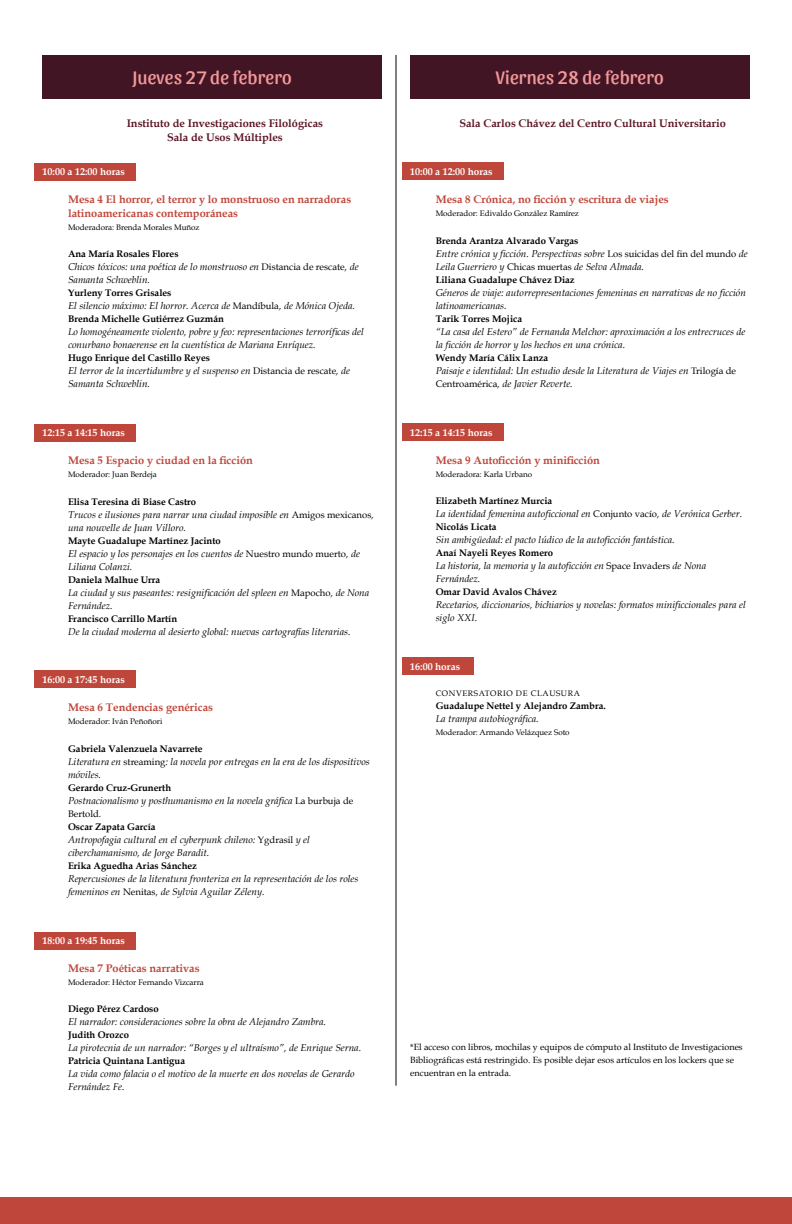
<style>
.page{position:relative;width:792px;height:1224px;background:#fff}
.page>*{position:absolute;margin:0;border:0;box-sizing:border-box;transform-origin:0 0}
.t1{font:19px "Sansita";letter-spacing:.01em;color:#f3999a}
.t2{font:700 11px/14px "Book Antiqua";color:#bf463a}
.t3{font:700 11px/14px "Book Antiqua";color:#5a1525;text-align:center}
.t4{font:italic 10px/13px "Book Antiqua";color:#000}
.t5{font:700 10px "Book Antiqua";color:#fff}
.t6{font:700 9.5px "Book Antiqua";color:#000}
.t7{font:9.5px "Book Antiqua";color:#000}
.t8{font:9px/13px "Book Antiqua";color:#000}
.t9{font:8px "Book Antiqua";color:#000}
.t10{font:8px "Book Antiqua";letter-spacing:.075em;color:#000}
.s1{font-style:normal;font-size:9.5px}
</style>
<div class="page">
<div style="left:35px;top:163px;width:101px;height:18px;background:#bf463a"></div>
<div style="left:402px;top:162px;width:102px;height:18px;background:#bf463a"></div>
<div style="left:402px;top:423px;width:102px;height:18px;background:#bf463a"></div>
<div style="left:402px;top:657px;width:71px;height:18px;background:#bf463a"></div>
<div style="left:35px;top:424px;width:101px;height:18px;background:#bf463a"></div>
<div style="left:35px;top:670px;width:101px;height:18px;background:#bf463a"></div>
<div style="left:35px;top:932px;width:101px;height:18px;background:#bf463a"></div>
<div style="left:43px;top:55px;width:339px;height:44px;background:#421525"></div>
<div style="left:410px;top:55px;width:339px;height:44px;background:#421525"></div>
<div style="left:0;top:1198px;width:792px;height:26px;background:#bf463a"></div>
<hr style="left:396px;top:55px;width:1px;height:1031px;background:#000">
<h1 class="t1" style="left:133px;top:64px;width:160px">Jueves 27 de febrero</h1>
<p class="t3" style="left:127px;top:116px;width:198px">Instituto de Investigaciones Filológicas<br>Sala de Usos Múltiples</p>
<p class="t5" style="left:43px;top:166px;width:84px">10:00 a 12:00 horas</p>
<p class="t2" style="left:68px;top:192px;width:285px">Mesa 4 El horror, el terror y lo monstruoso en narradoras latinoamericanas contemporáneas</p>
<p class="t9" style="left:68px;top:222px;width:133px">Moderadora: Brenda Morales Muñoz</p>
<p class="t6" style="left:68px;top:249px;width:112px">Ana María Rosales Flores</p>
<p class="t4" style="left:68px;top:261px;width:292px">Chicos tóxicos: una poética de lo monstruoso en <span class="s1">Distancia de rescate</span>, de<br>Samanta Schweblin.</p>
<p class="t6" style="left:68px;top:288px;width:105px">Yurleny Torres Grisales</p>
<p class="t4" style="left:68px;top:300px;width:289px">El silencio máximo: El horror. Acerca de <span class="s1">Mandíbula</span>, de Mónica Ojeda.</p>
<p class="t6" style="left:68px;top:314px;width:157px">Brenda Michelle Gutiérrez Guzmán</p>
<p class="t4" style="left:68px;top:326px;width:297px">Lo homogéneamente violento, pobre y feo: representaciones terroríficas del conurbano bonaerense en la cuentística de Mariana Enríquez.</p>
<p class="t6" style="left:68px;top:353px;width:143px">Hugo Enrique del Castillo Reyes</p>
<p class="t4" style="left:68px;top:365px;width:284px">El terror de la incertidumbre y el suspenso en <span class="s1">Distancia de rescate</span>, de<br>Samanta Schweblin.</p>
<p class="t5" style="left:43px;top:427px;width:84px">12:15 a 14:15 horas</p>
<p class="t2" style="left:68px;top:454px;width:186px">Mesa 5 Espacio y ciudad en la ficción</p>
<p class="t9" style="left:68px;top:470px;width:90px">Moderador: Juan Berdeja</p>
<p class="t6" style="left:68px;top:496px;width:130px">Elisa Teresina di Biase Castro</p>
<p class="t4" style="left:68px;top:508px;width:307px">Trucos e ilusiones para narrar una ciudad imposible en <span class="s1">Amigos mexicanos</span>, una nouvelle de Juan Villoro.</p>
<p class="t6" style="left:68px;top:535px;width:154px">Mayte Guadalupe Martínez Jacinto</p>
<p class="t4" style="left:68px;top:547px;width:293px">El espacio y los personajes en los cuentos de <span class="s1">Nuestro mundo muerto</span>, de<br>Liliana Colanzi.</p>
<p class="t6" style="left:68px;top:574px;width:94px">Daniela Malhue Urra</p>
<p class="t4" style="left:68px;top:586px;width:303px">La ciudad y sus paseantes: resignificación del spleen en <span class="s1">Mapocho</span>, de Nona<br>Fernández.</p>
<p class="t6" style="left:68px;top:613px;width:111px">Francisco Carrillo Martín</p>
<p class="t4" style="left:68px;top:625px;width:284px">De la ciudad moderna al desierto global: nuevas cartografías literarias.</p>
<p class="t5" style="left:43px;top:674px;width:84px">16:00 a 17:45 horas</p>
<p class="t2" style="left:68px;top:701px;width:147px">Mesa 6 Tendencias genéricas</p>
<p class="t9" style="left:68px;top:717px;width:96px">Moderador: Iván Peñoñori</p>
<p class="t6" style="left:68px;top:743px;width:136px">Gabriela Valenzuela Navarrete</p>
<p class="t4" style="left:68px;top:755px;width:303px">Literatura en <span class="s1">streaming</span>: la novela por entregas en la era de los dispositivos móviles.</p>
<p class="t6" style="left:68px;top:782px;width:105px">Gerardo Cruz-Grunerth</p>
<p class="t4" style="left:68px;top:794px;width:287px">Postnacionalismo y posthumanismo en la novela gráfica <span class="s1">La burbuja de</span></p>
<p class="t7" style="left:68px;top:808px;width:35px">Bertold.</p>
<p class="t6" style="left:68px;top:821px;width:89px">Oscar Zapata García</p>
<p class="t4" style="left:68px;top:833px;width:243px">Antropofagia cultural en el cyberpunk chileno: <span class="s1">Ygdrasil</span> y el ciberchamanismo, de Jorge Baradit.</p>
<p class="t6" style="left:68px;top:860px;width:131px">Erika Aguedha Arias Sánchez</p>
<p class="t4" style="left:68px;top:872px;width:292px">Repercusiones de la literatura fronteriza en la representación de los roles femeninos en <span class="s1">Nenitas</span>, de Sylvia Aguilar Zéleny.</p>
<p class="t5" style="left:43px;top:934px;width:84px">18:00 a 19:45 horas</p>
<p class="t2" style="left:68px;top:961px;width:133px">Mesa 7 Poéticas narrativas</p>
<p class="t9" style="left:68px;top:977px;width:137px">Moderador: Héctor Fernando Vizcarra</p>
<p class="t6" style="left:68px;top:1003px;width:92px">Diego Pérez Cardoso</p>
<p class="t4" style="left:68px;top:1015px;width:260px">El narrador: consideraciones sobre la obra de Alejandro Zambra.</p>
<p class="t6" style="left:68px;top:1029px;width:62px">Judith Orozco</p>
<p class="t4" style="left:68px;top:1041px;width:295px">La pirotecnia de un narrador: “Borges y el ultraísmo”, de Enrique Serna.</p>
<p class="t6" style="left:68px;top:1055px;width:119px">Patricia Quintana Lantigua</p>
<p class="t4" style="left:68px;top:1067px;width:288px">La vida como falacia o el motivo de la muerte en dos novelas de Gerardo<br>Fernández Fe.</p>
<h1 class="t1" style="left:496px;top:64px;width:169px">Viernes 28 de febrero</h1>
<p class="t3" style="left:459px;top:116px;width:268px">Sala Carlos Chávez del Centro Cultural Universitario</p>
<p class="t5" style="left:410px;top:166px;width:84px">10:00 a 12:00 horas</p>
<p class="t2" style="left:436px;top:193px;width:235px">Mesa 8 Crónica, no ficción y escritura de viajes</p>
<p class="t9" style="left:436px;top:209px;width:145px">Moderador: Edivaldo González Ramírez</p>
<p class="t6" style="left:436px;top:235px;width:144px">Brenda Arantza Alvarado Vargas</p>
<p class="t4" style="left:436px;top:247px;width:314px">Entre crónica y ficción. Perspectivas sobre <span class="s1">Los suicidas del fin del mundo</span> de<br>Leila Guerriero y <span class="s1">Chicas muertas</span> de Selva Almada.</p>
<p class="t6" style="left:436px;top:274px;width:141px">Liliana Guadalupe Chávez Diaz</p>
<p class="t4" style="left:436px;top:286px;width:312px">Géneros de viaje: autorrepresentaciones femeninas en narrativas de no ficción latinoamericanas.</p>
<p class="t6" style="left:436px;top:313px;width:88px">Tarik Torres Mojica</p>
<p class="t4" style="left:436px;top:325px;width:311px">“La casa del Estero” de Fernanda Melchor: aproximación a los entrecruces de la ficción de horror y los hechos en una crónica.</p>
<p class="t6" style="left:436px;top:352px;width:114px">Wendy María Cálix Lanza</p>
<p class="t4" style="left:436px;top:364px;width:302px">Paisaje e identidad: Un estudio desde la Literatura de Viajes en <span class="s1">Trilogía de<br>Centroamérica</span>, de Javier Reverte.</p>
<p class="t5" style="left:410px;top:426px;width:84px">12:15 a 14:15 horas</p>
<p class="t2" style="left:436px;top:453px;width:166px">Mesa 9 Autoficción y minificción</p>
<p class="t9" style="left:436px;top:469px;width:98px">Moderadora: Karla Urbano</p>
<p class="t6" style="left:436px;top:495px;width:118px">Elizabeth Martínez Murcia</p>
<p class="t4" style="left:436px;top:507px;width:308px">La identidad femenina autoficcional en <span class="s1">Conjunto vacío</span>, de Verónica Gerber.</p>
<p class="t6" style="left:436px;top:521px;width:62px">Nicolás Licata</p>
<p class="t4" style="left:436px;top:533px;width:241px">Sin ambigüedad: el pacto lúdico de la autoficción fantástica.</p>
<p class="t6" style="left:436px;top:547px;width:119px">Anaí Nayeli Reyes Romero</p>
<p class="t4" style="left:436px;top:559px;width:272px">La historia, la memoria y la autoficción en <span class="s1">Space Invaders</span> de Nona<br>Fernández.</p>
<p class="t6" style="left:436px;top:586px;width:123px">Omar David Avalos Chávez</p>
<p class="t4" style="left:436px;top:598px;width:312px">Recetarios, diccionarios, bichiarios y novelas: formatos minificcionales para el siglo XXI.</p>
<p class="t5" style="left:410px;top:661px;width:51px">16:00 horas</p>
<p class="t10" style="left:436px;top:688px;width:146px">CONVERSATORIO DE CLAUSURA</p>
<p class="t6" style="left:436px;top:700px;width:172px">Guadalupe Nettel y Alejandro Zambra.</p>
<p class="t4" style="left:436px;top:712px;width:105px">La trampa autobiográfica.</p>
<p class="t9" style="left:436px;top:727px;width:136px">Moderador: Armando Velázquez Soto</p>
<p class="t8" style="left:410px;top:1041px;width:334px">*El acceso con libros, mochilas y equipos de cómputo al Instituto de Investigaciones<br>Bibliográficas está restringido. Es posible dejar esos artículos en los lockers que se encuentran en la entrada.</p>
</div>
